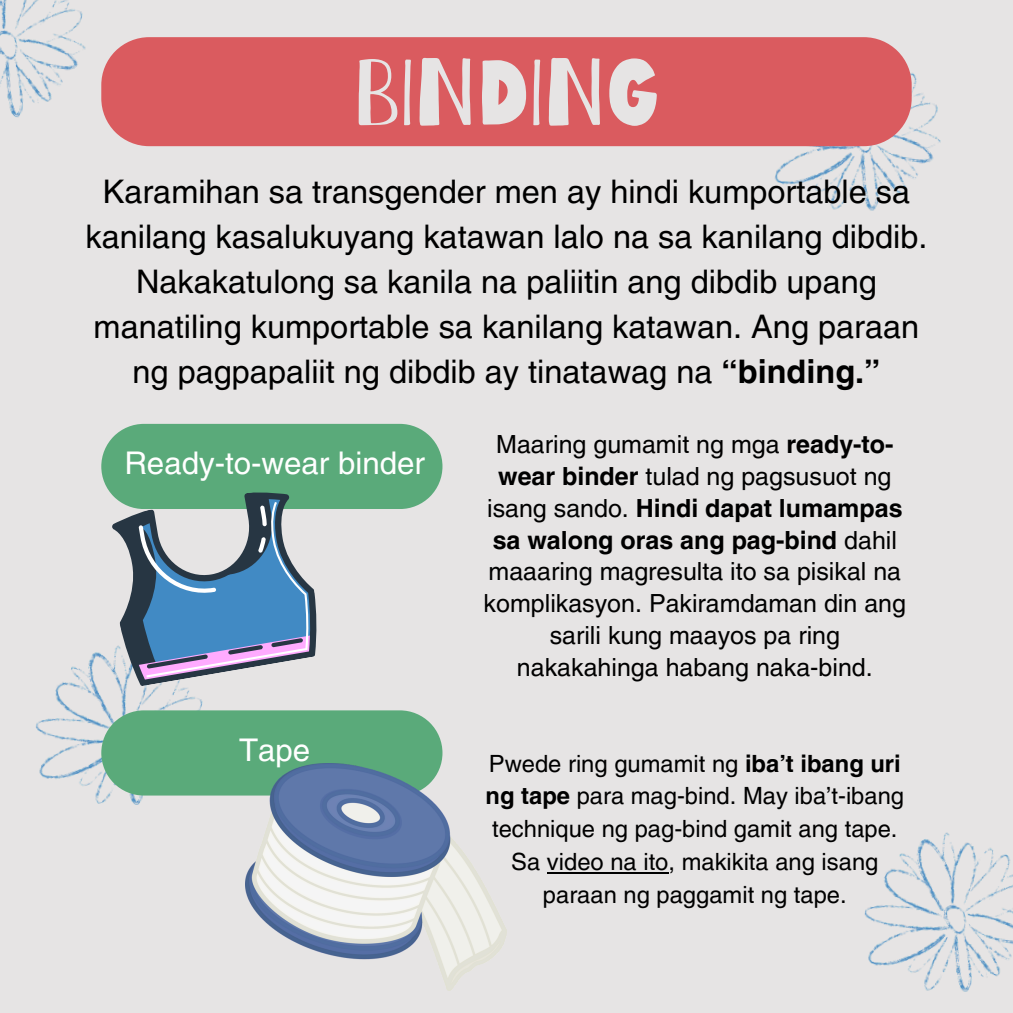
<style>
.page{position:relative;width:1013px;height:1013px;background:#fff}
.page>*{position:absolute;margin:0;border:0;box-sizing:border-box;transform-origin:0 0}
.t1{font:91.88px "Barriecito";color:#e6e4e4}
.t2{font:32.5px/45px "Helvetica LT Pro";color:#000;text-align:center}
.t3{font:31.25px "Helvetica LT Pro";color:#fff}
.t4{font:25px/31.9px "Helvetica LT Pro";color:#000;text-align:center}
.t5{font:23.75px/32.8px "Helvetica LT Pro";color:#000;text-align:center}
.s1{font-weight:700}
</style>
<div class="page">
<div style="left:0;top:0;width:1012px;height:1012px;background:#e6e4e4"></div>
<img style="left:762px;top:73px;width:179px;height:138px">
<img style="left:36px;top:652px;width:177px;height:153px">
<div style="left:101px;top:37px;width:810px;height:109px;background:#da5b5f"></div>
<div style="left:101px;top:710px;width:341px;height:85px;background:#5aaa7a"></div>
<svg style="left:101px;top:424px;width:341px;height:262px"></svg>
<img style="left:246px;top:763px;width:260px;height:227px">
<hr style="left:547px;top:871px;width:121px;height:2px;background:#000">
<img style="left:0;top:0;width:86px;height:118px">
<img style="left:864px;top:832px;width:148px;height:160px">
<h1 class="t1" style="left:353px;top:36px;width:308px">BINDING</h1>
<p class="t2" style="left:85px;top:172px;width:843px">Karamihan sa transgender men ay hindi kumportable sa kanilang kasalukuyang katawan lalo na sa kanilang dibdib.<br>Nakakatulong sa kanila na paliitin ang dibdib upang manatiling kumportable sa kanilang katawan. Ang paraan ng pagpapaliit ng dibdib ay tinatawag na <span class="s1">“binding.”</span></p>
<p class="t3" style="left:124px;top:452px;width:302px">Ready-to-wear binder</p>
<p class="t3" style="left:239px;top:738px;width:73px">Tape</p>
<p class="t4" style="left:483px;top:430px;width:424px">Maaring gumamit ng mga <span class="s1">ready-to&shy;wear binder</span> tulad ng pagsusuot ng isang sando. <span class="s1">Hindi dapat lumampas sa walong oras ang pag-bind</span> dahil maaaring magresulta ito sa pisikal na komplikasyon. Pakiramdaman din ang sarili kung maayos pa ring nakakahinga habang naka-bind.</p>
<p class="t5" style="left:485px;top:749px;width:420px">Pwede ring gumamit ng <span class="s1">iba’t ibang uri ng tape</span> para mag-bind. May iba’t-ibang technique ng pag-bind gamit ang tape.<br>Sa video na ito, makikita ang isang paraan ng paggamit ng tape.</p>
</div>
